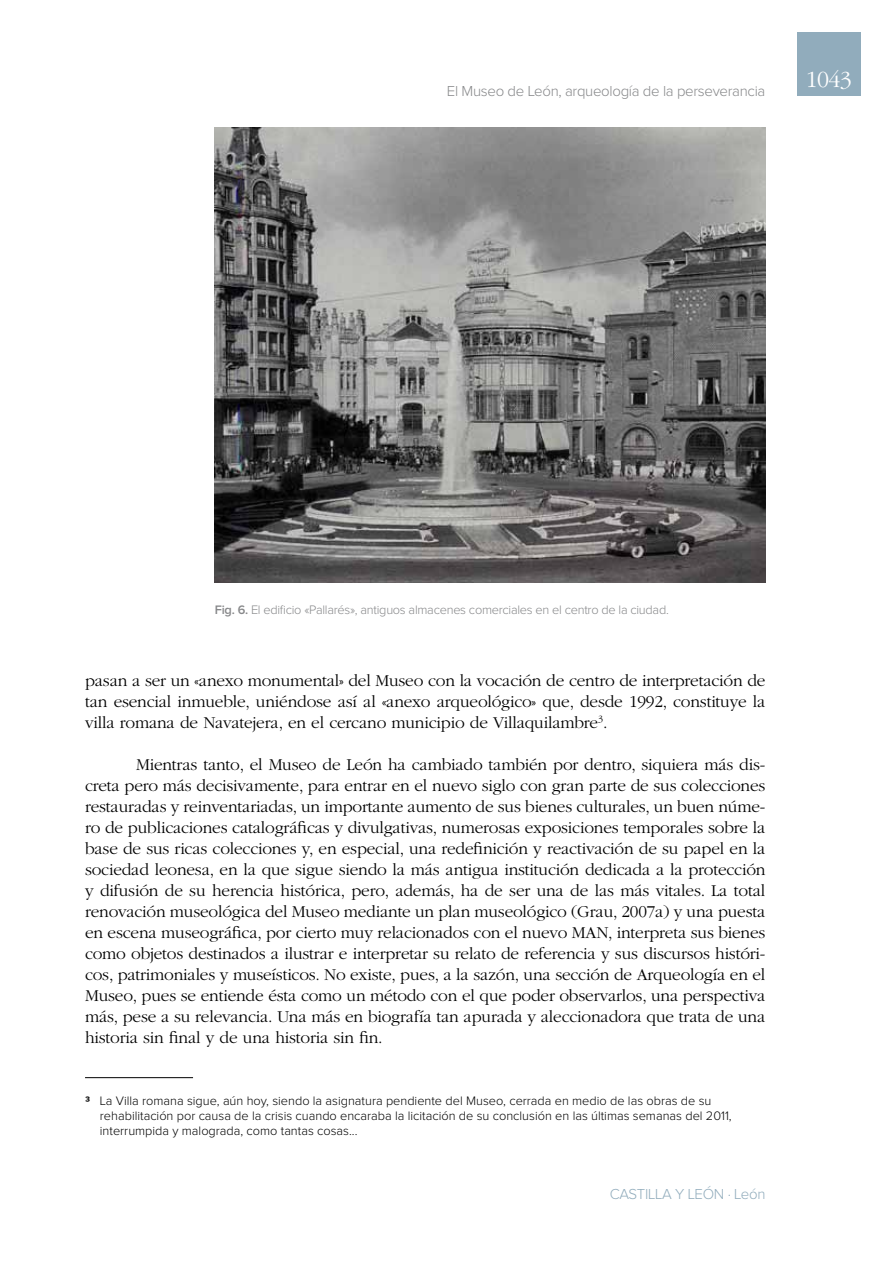
<style>
.page{position:relative;width:893px;height:1263px;background:#fff}
.page>*{position:absolute;margin:0;border:0;box-sizing:border-box;transform-origin:0 0}
.t1{font:300 24px "ITC Garamond Std";color:#fff}
.t2{font:300 17.25px/21px "ITC Garamond Std";letter-spacing:-.01em;color:#000;text-align:justify}
.t3{font:300 15px "Proxima Nova";letter-spacing:-.02em;color:#87888a}
.t4{font:300 15px "Proxima Nova";letter-spacing:-.02em;color:#91acbc}
.t5{font:300 12.75px/15px "Proxima Nova";color:#000}
.t6{font:300 12.75px "Proxima Nova";letter-spacing:-.02em;color:#87888a}
.s1{font-weight:600}
.s2{font-weight:700}
</style>
<div class="page">
<div style="left:797px;top:32px;width:64px;height:64px;background:#91acbc"></div>
<hr style="left:85px;top:1077px;width:108px;height:1px;background:#000">
<img style="left:215px;top:127px;width:550px;height:455px">
<p class="t3" style="left:447px;top:84px;width:320px">El Museo de León, arqueología de la perseverancia</p>
<h1 class="t1" style="left:806px;top:67px;width:47px">1043</h1>
<p class="t6" style="left:215px;top:603px;width:455px"><span class="s1">Fig. 6.</span> El edificio «Pallarés», antiguos almacenes comerciales en el centro de la ciudad.</p>
<p class="t2" style="left:85px;top:671px;width:682px">pasan a ser un «anexo monumental» del Museo con la vocación de centro de interpretación de tan esencial inmueble, uniéndose así al «anexo arqueológico» que, desde 1992, constituye la villa romana de Navatejera, en el cercano municipio de Villaquilambre<sup>3</sup>.</p>
<p class="t2" style="left:85px;top:755px;width:682px;text-indent:51px">Mientras tanto, el Museo de León ha cambiado también por dentro, siquiera más dis&shy;creta pero más decisivamente, para entrar en el nuevo siglo con gran parte de sus colecciones restauradas y reinventariadas, un importante aumento de sus bienes culturales, un buen núme&shy;ro de publicaciones catalográficas y divulgativas, numerosas exposiciones temporales sobre la base de sus ricas colecciones y, en especial, una redefinición y reactivación de su papel en la sociedad leonesa, en la que sigue siendo la más antigua institución dedicada a la protección y difusión de su herencia histórica, pero, además, ha de ser una de las más vitales. La total renovación museológica del Museo mediante un plan museológico (Grau, 2007a) y una puesta en escena museográfica, por cierto muy relacionados con el nuevo MAN, interpreta sus bienes como objetos destinados a ilustrar e interpretar su relato de referencia y sus discursos históri&shy;cos, patrimoniales y museísticos. No existe, pues, a la sazón, una sección de Arqueología en el Museo, pues se entiende ésta como un método con el que poder observarlos, una perspectiva más, pese a su relevancia. Una más en biografía tan apurada y aleccionadora que trata de una historia sin final y de una historia sin fin.</p>
<p class="t5" style="left:100px;top:1094px;width:633px;text-indent:-15px"><span class="s2">3</span> La Villa romana sigue, aún hoy, siendo la asignatura pendiente del Museo, cerrada en medio de las obras de su rehabilitación por causa de la crisis cuando encaraba la licitación de su conclusión en las últimas semanas del 2011, interrumpida y malograda, como tantas cosas...</p>
<p class="t4" style="left:610px;top:1187px;width:157px">CASTILLA Y LEÓN · León</p>
</div>
